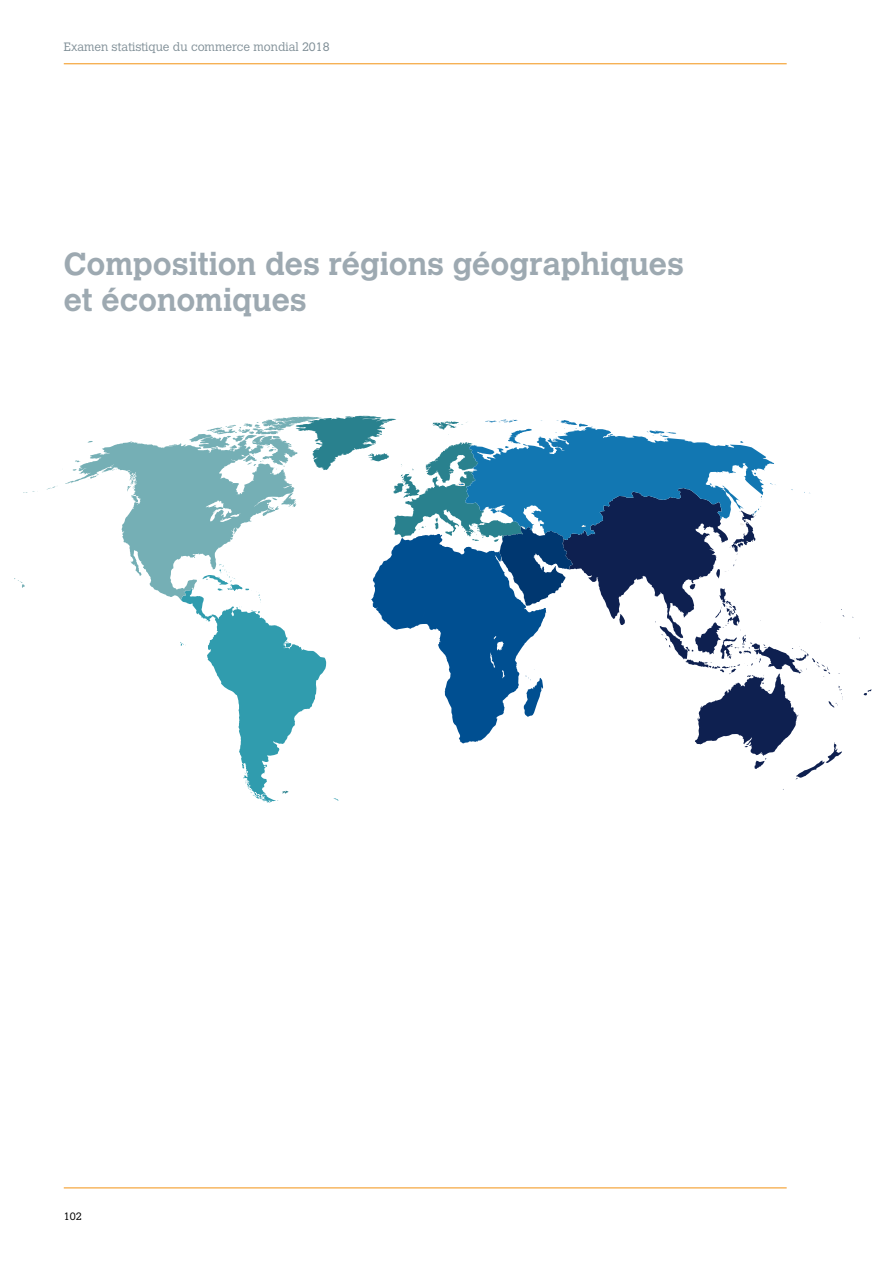
<style>
.page{position:relative;width:893px;height:1263px;background:#fff}
.page>*{position:absolute;margin:0;border:0;box-sizing:border-box;transform-origin:0 0}
.t1{font:700 31.5px/35.1px "Calvert MT Std";color:#9da9b1}
.t2{font:300 12px "Calvert MT Std";color:#808f97}
.t3{font:300 10.5px "Calvert MT Std";color:#000}
</style>
<div class="page">
<svg style="left:14px;top:441px;width:166px;height:158px"></svg>
<svg style="left:180px;top:416px;width:631px;height:387px"></svg>
<hr style="left:64px;top:1187px;width:723px;height:1px;background:#f39313">
<hr style="left:64px;top:64px;width:723px;height:1px;background:#f39313">
<p class="t2" style="left:64px;top:40px;width:267px">Examen statistique du commerce mondial 2018</p>
<p class="t1" style="left:64px;top:246px;width:622px">Composition des régions géographiques et économiques</p>
<p class="t3" style="left:64px;top:1210px;width:20px">102</p>
</div>
